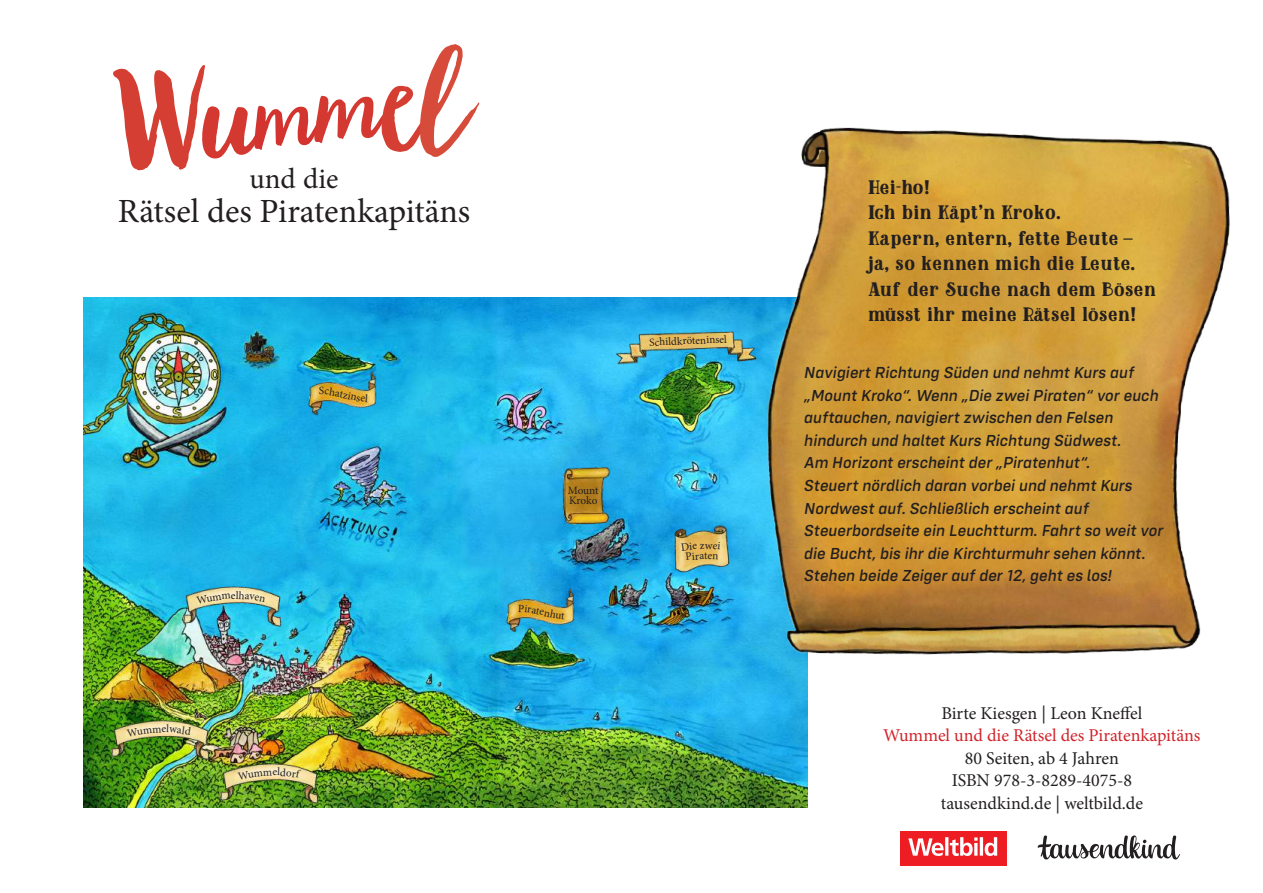
<style>
.page{position:relative;width:1263px;height:893px;background:#fff}
.page>*{position:absolute;margin:0;border:0;box-sizing:border-box;transform-origin:0 0}
.t1{font:157.05px "Garden Grown";color:#d53f33}
.t2{font:33.9px "Minion Pro";color:#231f20}
.t3{font:28.95px "Minion Pro";color:#231f20}
.t4{font:900 19.5px/25.5px "Baker Street";color:#231f20}
.t5{font:18px/22.5px "Minion Pro";color:#231f20;text-align:center}
.t6{font:18px "Minion Pro";color:#d1232a}
.t7{font:italic 500 16.5px/22.5px "Config Rounded";color:#231f20}
.t8{font:11.25px/10.2px "Minion Pro";letter-spacing:-.01em;color:#231f20}
.t9{font:11.1px "Minion Pro";color:#231f20}
.s1{font-size:122.7px;color:#d43931}
.s2{font-size:101.85px;color:#d3342f}
.s3{font-size:109.2px;color:#d43931}
.s4{font-size:130.8px}
.s5{font-size:149.85px;color:#d64b39}
</style>
<div class="page">
<div style="left:900px;top:831px;width:106px;height:34px;background:#ee1d23"></div>
<svg style="left:908px;top:837px;width:89px;height:19px"></svg>
<svg style="left:1037px;top:835px;width:143px;height:24px"></svg>
<img style="left:84px;top:298px;width:724px;height:510px">
<img style="left:299px;top:369px;width:88px;height:51px">
<img style="left:607px;top:318px;width:144px;height:51px">
<img style="left:553px;top:463px;width:65px;height:68px">
<img style="left:215px;top:757px;width:109px;height:51px">
<img style="left:663px;top:517px;width:69px;height:58px">
<img style="left:106px;top:714px;width:108px;height:53px">
<img style="left:178px;top:580px;width:108px;height:54px">
<img style="left:497px;top:586px;width:88px;height:51px">
<img style="left:751px;top:127px;width:479px;height:552px">
<svg style="left:238px;top:767px;width:63px;height:13px"></svg>
<svg style="left:319px;top:387px;width:49px;height:15px"></svg>
<svg style="left:681px;top:542px;width:40px;height:18px"></svg>
<svg style="left:127px;top:724px;width:64px;height:13px"></svg>
<svg style="left:196px;top:591px;width:70px;height:13px"></svg>
<svg style="left:518px;top:604px;width:47px;height:15px"></svg>
<h1 class="t1" style="left:114px;top:16px;width:348px;rotate:-2deg">W<span class="s1">u</span><span class="s2">m</span><span class="s3">m</span><span class="s4">e</span><span class="s5">l</span></h1>
<h3 class="t3" style="left:250px;top:159px;width:90px">und die</h3>
<h2 class="t2" style="left:118px;top:189px;width:354px">Rätsel des Piratenkapitäns</h2>
<p class="t9" style="left:649px;top:335px;width:79px;rotate:-3deg">Schildkröteninsel</p>
<p class="t8" style="left:568px;top:485px;width:32px">Mount<br>Kroko</p>
<p class="t8" style="left:704px;top:550px;width:5px">t</p>
<p class="t4" style="left:868px;top:174px;width:290px">Hei-ho!<br>Ich bin Käpt’n Kroko.<br>Kapern, entern, fette Beute – ja, so kennen mich die Leute.<br>Auf der Suche nach dem Bösen müsst ihr meine Rätsel lösen!</p>
<p class="t7" style="left:804px;top:362px;width:361px">Navigiert Richtung Süden und nehmt Kurs auf „Mount Kroko“. Wenn „Die zwei Piraten“ vor euch auftauchen, navigiert zwischen den Felsen hindurch und haltet Kurs Richtung Südwest.<br>Am Horizont erscheint der „Piratenhut“.<br>Steuert nördlich daran vorbei und nehmt Kurs Nordwest auf. Schließlich erscheint auf Steuerbordseite ein Leuchtturm. Fahrt so weit vor die Bucht, bis ihr die Kirchturmuhr sehen könnt.<br>Stehen beide Zeiger auf der 12, geht es los!</p>
<p class="t5" style="left:941px;top:702px;width:202px">Birte Kiesgen | Leon Kneffel</p>
<p class="t6" style="left:883px;top:724px;width:319px">Wummel und die Rätsel des Piratenkapitäns</p>
<p class="t5" style="left:941px;top:747px;width:204px">80 Seiten, ab 4 Jahren<br>ISBN 978-3-8289-4075-8 tausendkind.de | weltbild.de</p>
</div>
